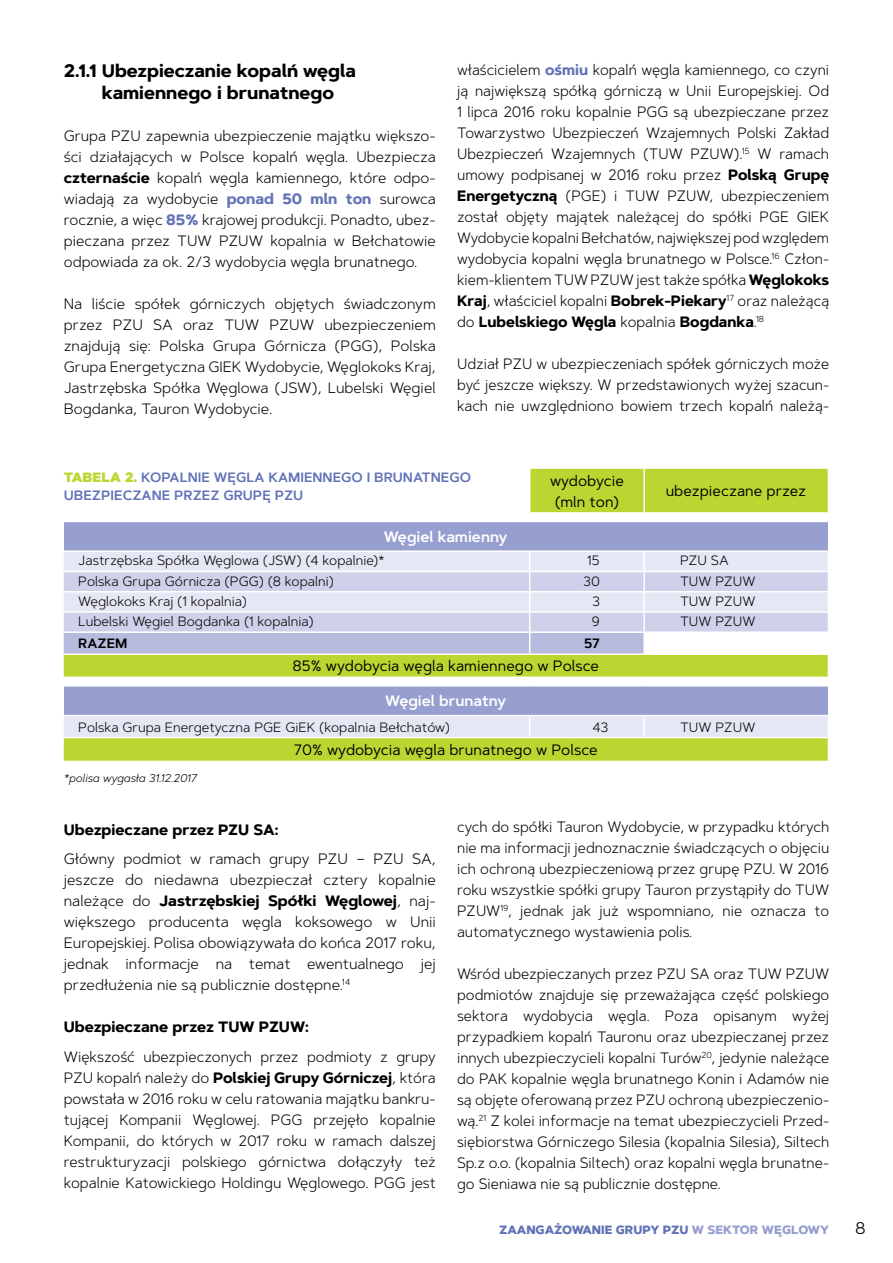
<style>
.page{position:relative;width:893px;height:1263px;background:#fff}
.page>*{position:absolute;margin:0;border:0;box-sizing:border-box;transform-origin:0 0}
.t1{font:700 18px/21.6px "Artegra Sans";color:#000}
.t2{font:300 18px "Basic Sans Alt";color:#000}
.t3{font:300 15px/21px "Artegra Sans";color:#000;text-align:justify}
.t4{font:15px/21px "Artegra Sans";color:#000;text-align:center}
.t5{font:700 15px "Artegra Sans";color:#000}
.t6{font:600 15px "Artegra Sans";color:#fff}
.t7{font:300 13.5px "Artegra Sans";color:#000}
.t8{font:600 13.5px/18px "Artegra Sans";color:#6173b7}
.t9{font:600 13.5px "Artegra Sans";color:#000}
.t10{font:800 12px "Artegra Sans";color:#6173b7}
.t11{font:italic 300 11.25px "Artegra Sans";color:#000}
.s1{font-weight:700}
.s2{font-weight:700;color:#6173b7}
.s3{font-weight:900;color:#bcd631}
.s4{color:#979fd0}
</style>
<div class="page">
<svg style="left:64px;top:469px;width:764px;height:292px;fill:#bcd631"></svg>
<svg style="left:64px;top:514px;width:764px;height:7px"></svg>
<div style="left:64px;top:521px;width:764px;height:30px;background:#979fd0"></div>
<svg style="left:64px;top:655px;width:764px;height:82px;background:#d7e3a1"></svg>
<div style="left:64px;top:686px;width:764px;height:29px;background:#979fd0"></div>
<hr style="left:529px;top:469px;width:1px;height:43px;background:#fff">
<hr style="left:643px;top:469px;width:2px;height:43px;background:#fff">
<hr style="left:64px;top:512px;width:466px;height:2px;background:#fff">
<hr style="left:530px;top:512px;width:114px;height:2px;background:#fff">
<hr style="left:644px;top:512px;width:184px;height:2px;background:#fff">
<hr style="left:64px;top:521px;width:466px;height:1px;background:#fff">
<hr style="left:530px;top:521px;width:114px;height:1px;background:#fff">
<hr style="left:644px;top:521px;width:184px;height:1px;background:#fff">
<hr style="left:64px;top:550px;width:466px;height:2px;background:#fff">
<hr style="left:530px;top:550px;width:114px;height:2px;background:#fff">
<hr style="left:644px;top:550px;width:184px;height:2px;background:#fff">
<svg style="left:64px;top:552px;width:764px;height:101px;background:#d8daee"></svg>
<hr style="left:644px;top:631px;width:184px;height:2px;background:#fff">
<hr style="left:643px;top:633px;width:2px;height:20px;background:#fff">
<hr style="left:64px;top:653px;width:466px;height:2px;background:#fff">
<hr style="left:530px;top:653px;width:114px;height:2px;background:#fff">
<hr style="left:644px;top:653px;width:184px;height:2px;background:#fff">
<hr style="left:64px;top:676px;width:466px;height:2px;background:#fff">
<hr style="left:530px;top:676px;width:114px;height:2px;background:#fff">
<hr style="left:644px;top:676px;width:184px;height:2px;background:#fff">
<hr style="left:64px;top:685px;width:466px;height:1px;background:#fff">
<hr style="left:530px;top:685px;width:114px;height:1px;background:#fff">
<hr style="left:644px;top:685px;width:184px;height:1px;background:#fff">
<hr style="left:64px;top:715px;width:466px;height:1px;background:#fff">
<hr style="left:530px;top:715px;width:114px;height:1px;background:#fff">
<svg style="left:529px;top:716px;width:1px;height:21px"></svg>
<hr style="left:644px;top:715px;width:184px;height:1px;background:#fff">
<hr style="left:643px;top:716px;width:2px;height:21px;background:#fff">
<hr style="left:64px;top:737px;width:466px;height:1px;background:#fff">
<hr style="left:530px;top:737px;width:114px;height:1px;background:#fff">
<hr style="left:644px;top:737px;width:184px;height:1px;background:#fff">
<p class="t1" style="left:102px;top:60px;width:256px;text-indent:-38px">2.1.1 Ubezpieczanie kopalń węgla kamiennego i brunatnego</p>
<p class="t3" style="left:64px;top:125px;width:374px">Grupa PZU zapewnia ubezpieczenie majątku większo&shy;ści działających w Polsce kopalń węgla. Ubezpiecza <span class="s1">czternaście</span> kopalń węgla kamiennego, które odpo&shy;wiadają za wydobycie <span class="s2">ponad 50 mln ton</span> surowca rocznie, a więc <span class="s2">85%</span> krajowej produkcji. Ponadto, ubez&shy;pieczana przez TUW PZUW kopalnia w Bełchatowie odpowiada za ok. 2/3 wydobycia węgla brunatnego.</p>
<p class="t3" style="left:64px;top:293px;width:374px">Na liście spółek górniczych objętych świadczonym przez PZU SA oraz TUW PZUW ubezpieczeniem znajdują się: Polska Grupa Górnicza (PGG), Polska Grupa Energetyczna GIEK Wydobycie, Węglokoks Kraj, Jastrzębska Spółka Węglowa (JSW), Lubelski Węgiel Bogdanka, Tauron Wydobycie.</p>
<p class="t3" style="left:457px;top:59px;width:374px">właścicielem <span class="s2">ośmiu</span> kopalń węgla kamiennego, co czyni ją największą spółką górniczą w Unii Europejskiej. Od 1 lipca 2016 roku kopalnie PGG są ubezpieczane przez Towarzystwo Ubezpieczeń Wzajemnych Polski Zakład Ubezpieczeń Wzajemnych (TUW PZUW).<sup>15</sup> W ramach umowy podpisanej w 2016 roku przez <span class="s1">Polską Grupę Energetyczną</span> (PGE) i TUW PZUW, ubezpieczeniem został objęty majątek należącej do spółki PGE GIEK Wydobycie kopalni Bełchatów, największej pod względem wydobycia kopalni węgla brunatnego w Polsce.<sup>16</sup> Człon&shy;kiem-klientem TUW PZUW jest także spółka <span class="s1">Węglokoks Kraj</span>, właściciel kopalni <span class="s1">Bobrek-Piekary</span><sup>17</sup> oraz należącą do <span class="s1">Lubelskiego Węgla</span> kopalnia <span class="s1">Bogdanka</span>.<sup>18</sup></p>
<p class="t3" style="left:457px;top:353px;width:374px">Udział PZU w ubezpieczeniach spółek górniczych może być jeszcze większy. W przedstawionych wyżej szacun&shy;kach nie uwzględniono bowiem trzech kopalń należą-</p>
<p class="t8" style="left:64px;top:468px;width:409px"><span class="s3">TABELA 2.</span> KOPALNIE WĘGLA KAMIENNEGO I BRUNATNEGO<br>UBEZPIECZANE PRZEZ GRUPĘ PZU</p>
<p class="t6" style="left:384px;top:526px;width:125px">WĘGIEL KAMIENNY</p>
<p class="t4" style="left:550px;top:470px;width:75px">wydobycie (mln ton)</p>
<p class="t4" style="left:666px;top:480px;width:142px">ubezpieczane przez</p>
<p class="t7" style="left:78px;top:552px;width:308px">Jastrzębska Spółka Węglowa (JSW) (4 kopalnie)*</p>
<p class="t7" style="left:587px;top:552px;width:14px">15</p>
<p class="t7" style="left:680px;top:552px;width:50px">PZU SA</p>
<p class="t7" style="left:78px;top:572px;width:257px">Polska Grupa Górnicza (PGG) (8 kopalni)</p>
<p class="t7" style="left:583px;top:572px;width:18px">30</p>
<p class="t7" style="left:680px;top:572px;width:77px">TUW PZUW</p>
<p class="t7" style="left:78px;top:592px;width:170px">Węglokoks Kraj (1 kopalnia)</p>
<p class="t7" style="left:592px;top:592px;width:9px">3</p>
<p class="t7" style="left:680px;top:592px;width:77px">TUW PZUW</p>
<p class="t7" style="left:78px;top:612px;width:237px">Lubelski Węgiel Bogdanka (1 kopalnia)</p>
<p class="t7" style="left:591px;top:612px;width:10px">9</p>
<p class="t7" style="left:680px;top:612px;width:77px">TUW PZUW</p>
<p class="t9" style="left:78px;top:634px;width:11px">RAZEM</p>
<p class="t9" style="left:584px;top:634px;width:18px">57</p>
<p class="t4" style="left:292px;top:655px;width:308px">85% wydobycia węgla kamiennego w Polsce</p>
<p class="t6" style="left:385px;top:690px;width:122px">WĘGIEL BRUNATNY</p>
<p class="t7" style="left:78px;top:718px;width:373px">Polska Grupa Energetyczna PGE GiEK (kopalnia Bełchatów)</p>
<p class="t7" style="left:592px;top:718px;width:18px">43</p>
<p class="t7" style="left:680px;top:718px;width:77px">TUW PZUW</p>
<p class="t4" style="left:294px;top:739px;width:305px">70% wydobycia węgla brunatnego w Polsce</p>
<p class="t11" style="left:64px;top:771px;width:135px">*polisa wygasła 31.12.2017</p>
<p class="t5" style="left:64px;top:818px;width:216px">Ubezpieczane przez PZU SA:</p>
<p class="t3" style="left:64px;top:848px;width:374px">Główny podmiot w ramach grupy PZU – PZU SA, jeszcze do niedawna ubezpieczał cztery kopalnie należące do <span class="s1">Jastrzębskiej Spółki Węglowej</span>, naj&shy;większego producenta węgla koksowego w Unii Europejskiej. Polisa obowiązywała do końca 2017 roku, jednak informacje na temat ewentualnego jej przedłużenia nie są publicznie dostępne.<sup>14</sup></p>
<p class="t5" style="left:64px;top:1016px;width:247px">Ubezpieczane przez TUW PZUW:</p>
<p class="t3" style="left:64px;top:1045px;width:374px">Większość ubezpieczonych przez podmioty z grupy PZU kopalń należy do <span class="s1">Polskiej Grupy Górniczej</span>, która powstała w 2016 roku w celu ratowania majątku bankru&shy;tującej Kompanii Węglowej. PGG przejęło kopalnie Kompanii, do których w 2017 roku w ramach dalszej restrukturyzacji polskiego górnictwa dołączyły też kopalnie Katowickiego Holdingu Węglowego. PGG jest</p>
<p class="t3" style="left:457px;top:816px;width:374px">cych do spółki Tauron Wydobycie, w przypadku których nie ma informacji jednoznacznie świadczących o objęciu ich ochroną ubezpieczeniową przez grupę PZU. W 2016 roku wszystkie spółki grupy Tauron przystąpiły do TUW PZUW<sup>19</sup>, jednak jak już wspomniano, nie oznacza to automatycznego wystawienia polis.</p>
<p class="t3" style="left:457px;top:963px;width:374px">Wśród ubezpieczanych przez PZU SA oraz TUW PZUW podmiotów znajduje się przeważająca część polskiego sektora wydobycia węgla. Poza opisanym wyżej przypadkiem kopalń Tauronu oraz ubezpieczanej przez innych ubezpieczycieli kopalni Turów<sup>20</sup>, jedynie należące do PAK kopalnie węgla brunatnego Konin i Adamów nie są objęte oferowaną przez PZU ochroną ubezpieczenio&shy;wą.<sup>21</sup> Z kolei informacje na temat ubezpieczycieli Przed&shy;siębiorstwa Górniczego Silesia (kopalnia Silesia), Siltech Sp.z o.o. (kopalnia Siltech) oraz kopalni węgla brunatne&shy;go Sieniawa nie są publicznie dostępne.</p>
<p class="t10" style="left:499px;top:1220px;width:332px">ZAANGAŻOWANIE GRUPY PZU <span class="s4">W SEKTOR WĘGLOWY</span></p>
<p class="t2" style="left:855px;top:1217px;width:12px">8</p>
</div>
